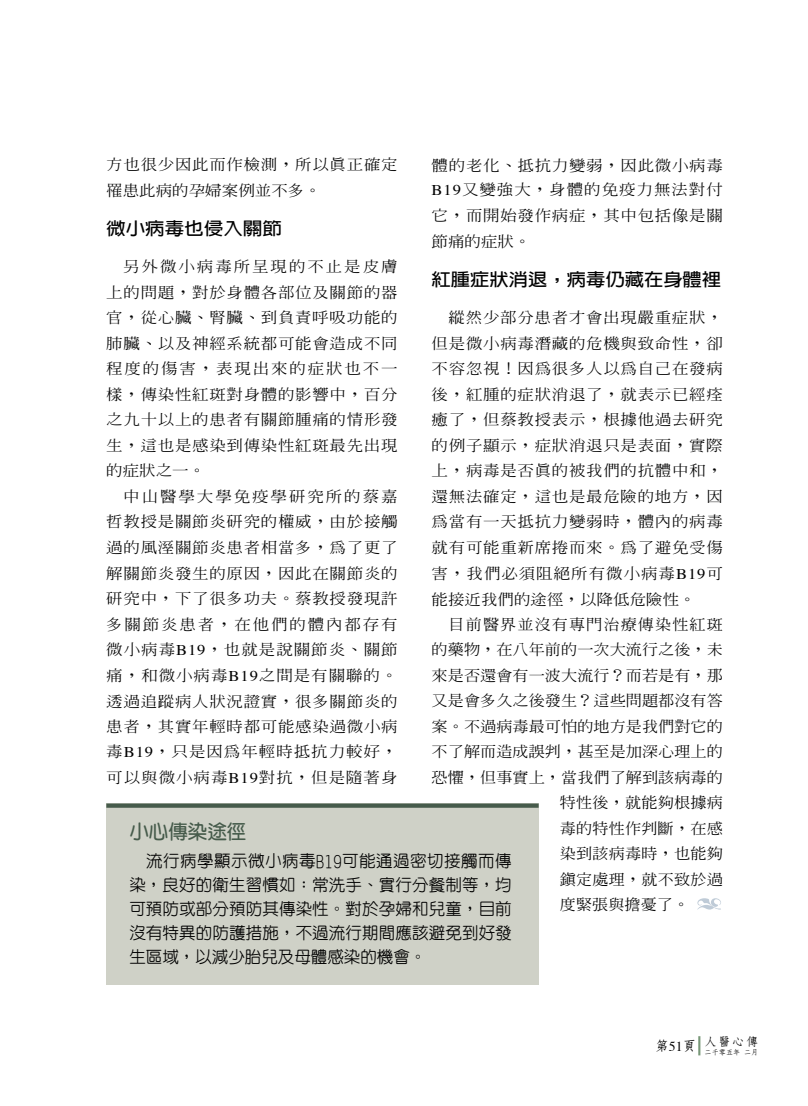
<style>
.page{position:relative;width:808px;height:1106px;background:#fff}
.page>*{position:absolute;margin:0;border:0;box-sizing:border-box;transform-origin:0 0}
.t1{font:700 19.5px "Yen Round";color:#465b4b}
.中標2{font:700 17.55px "New Gothic";color:#000;scale:1.1 1}
.中標2-2{font:700 17.55px "New Gothic";color:#000;scale:1.11 1}
.t2{font:500 16.5px/24px "Yen Round";letter-spacing:.01em;color:#000;text-align:justify}
.內文{font:500 14.85px/25.5px "Inn Ming";letter-spacing:.04em;color:#000;scale:1.11 1}
.內文-2{font:500 14.85px "Inn Ming";color:#000;scale:1.09 1}
.內文-3{font:500 14.85px "Inn Ming";letter-spacing:.01em;color:#000;scale:1.09 1}
.內文-4{font:500 14.85px "Inn Ming";letter-spacing:.065em;color:#000;scale:1.09 1}
.正常{font:700 13.65px "Nan Sung";color:#000}
.正常-2{font:700 11.7px "Nan Sung";color:#000;scale:1.05 1}
.正常-3{font:700 7.2px "Nan Sung";color:#000}
.s1{font-family:"Times";font-weight:400}
</style>
<div class="page">
<svg style="left:698px;top:1036px;width:2px;height:19px"></svg>
<div style="left:106px;top:803px;width:433px;height:181px;background:#cfd1c7"></div>
<svg style="left:106px;top:803px;width:433px;height:4px;fill:#465b4b"></svg>
<svg style="left:697px;top:898px;width:24px;height:11px"></svg>
<p class="內文" style="left:106px;top:152px;width:264px">方也很少因此而作檢測，所以真正確定罹患此病的孕婦案例並不多。</p>
<p class="中標2-2" style="left:106px;top:219px;width:160px">微小病毒也侵入關節</p>
<p class="內文" style="left:106px;top:254px;width:264px;text-align:justify;text-indent:17px">另外微小病毒所呈現的不止是皮膚上的問題，對於身體各部位及關節的器官，從心臟、腎臟、到負責呼吸功能的肺臟、以及神經系統都可能會造成不同程度的傷害，表現出來的症狀也不一樣，傳染性紅斑對身體的影響中，百分之九十以上的患者有關節腫痛的情形發生，這也是感染到傳染性紅斑最先出現的症狀之一。</p>
<p class="內文" style="left:106px;top:483px;width:264px;text-align:justify;text-indent:17px">中山醫學大學免疫學研究所的蔡嘉哲教授是關節炎研究的權威，由於接觸過的風溼關節炎患者相當多，為了更了解關節炎發生的原因，因此在關節炎的研究中，下了很多功夫。蔡教授發現許多關節炎患者，在他們的體內都存有微小病毒<span class="s1">B19</span>，也就是說關節炎、關節痛，和微小病毒<span class="s1">B19</span>之間是有關聯的。透過追蹤病人狀況證實，很多關節炎的患者，其實年輕時都可能感染過微小病毒<span class="s1">B19</span>，只是因為年輕時抵抗力較好，可以與微小病毒<span class="s1">B19</span>對抗，但是隨著身</p>
<p class="內文" style="left:432px;top:153px;width:264px;line-height:24.2px">體的老化、抵抗力變弱，因此微小病毒<br><span class="s1">B19</span>又變強大，身體的免疫力無法對付</p>
<p class="內文" style="left:432px;top:203px;width:264px">它，而開始發作病症，其中包括像是關節痛的症狀。</p>
<p class="中標2" style="left:432px;top:270px;width:265px">紅腫症狀消退，病毒仍藏在身體裡</p>
<p class="內文" style="left:432px;top:305px;width:264px;text-align:justify;text-indent:17px">縱然少部分患者才會出現嚴重症狀，但是微小病毒潛藏的危機與致命性，卻不容忽視！因為很多人以為自己在發病後，紅腫的症狀消退了，就表示已經痊癒了，但蔡教授表示，根據他過去研究的例子顯示，症狀消退只是表面，實際上，病毒是否真的被我們的抗體中和，還無法確定，這也是最危險的地方，因為當有一天抵抗力變弱時，體內的病毒就有可能重新席捲而來。為了避免受傷害，我們必須阻絕所有微小病毒<span class="s1">B19</span>可能接近我們的途徑，以降低危險性。</p>
<p class="內文-4" style="left:449px;top:616px;width:253px">目前醫界並沒有專門治療傳染性紅斑</p>
<p class="內文-2" style="left:432px;top:642px;width:269px">的藥物，在八年前的一次大流行之後，未</p>
<p class="內文-2" style="left:432px;top:667px;width:269px">來是否還會有一波大流行？而若是有，那</p>
<p class="內文-2" style="left:432px;top:693px;width:269px">又是會多久之後發生？這些問題都沒有答</p>
<p class="內文-2" style="left:432px;top:718px;width:269px">案。不過病毒最可怕的地方是我們對它的</p>
<p class="內文-2" style="left:432px;top:744px;width:269px">不了解而造成誤判，甚至是加深心理上的</p>
<p class="內文-2" style="left:432px;top:769px;width:269px">恐懼，但事實上，當我們了解到該病毒的</p>
<p class="內文-3" style="left:560px;top:795px;width:151px">特性後，就能夠根據病</p>
<p class="內文-3" style="left:560px;top:820px;width:151px">毒的特性作判斷，在感</p>
<p class="內文-3" style="left:560px;top:846px;width:151px">染到該病毒時，也能夠</p>
<p class="內文-3" style="left:560px;top:871px;width:151px">鎮定處理，就不致於過</p>
<p class="內文-2" style="left:560px;top:897px;width:120px">度緊張與擔憂了。</p>
<p class="t1" style="left:129px;top:822px;width:118px">小心傳染途徑</p>
<p class="t2" style="left:129px;top:848px;width:384px">　流行病學顯示微小病毒B19可能通過密切接觸而傳染，良好的衛生習慣如：常洗手、實行分餐制等，均可預防或部分預防其傳染性。對於孕婦和兒童，目前沒有特異的防護措施，不過流行期間應該避免到好發生區域，以減少胎兒及母體感染的機會。</p>
<p class="正常" style="left:655px;top:1038px;width:43px">第<span class="s1">51</span>頁</p>
<p class="正常-2" style="left:704px;top:1035px;width:53px">人醫心傳</p>
<p class="正常-3" style="left:704px;top:1048px;width:56px">二千零五年 二月</p>
</div>
